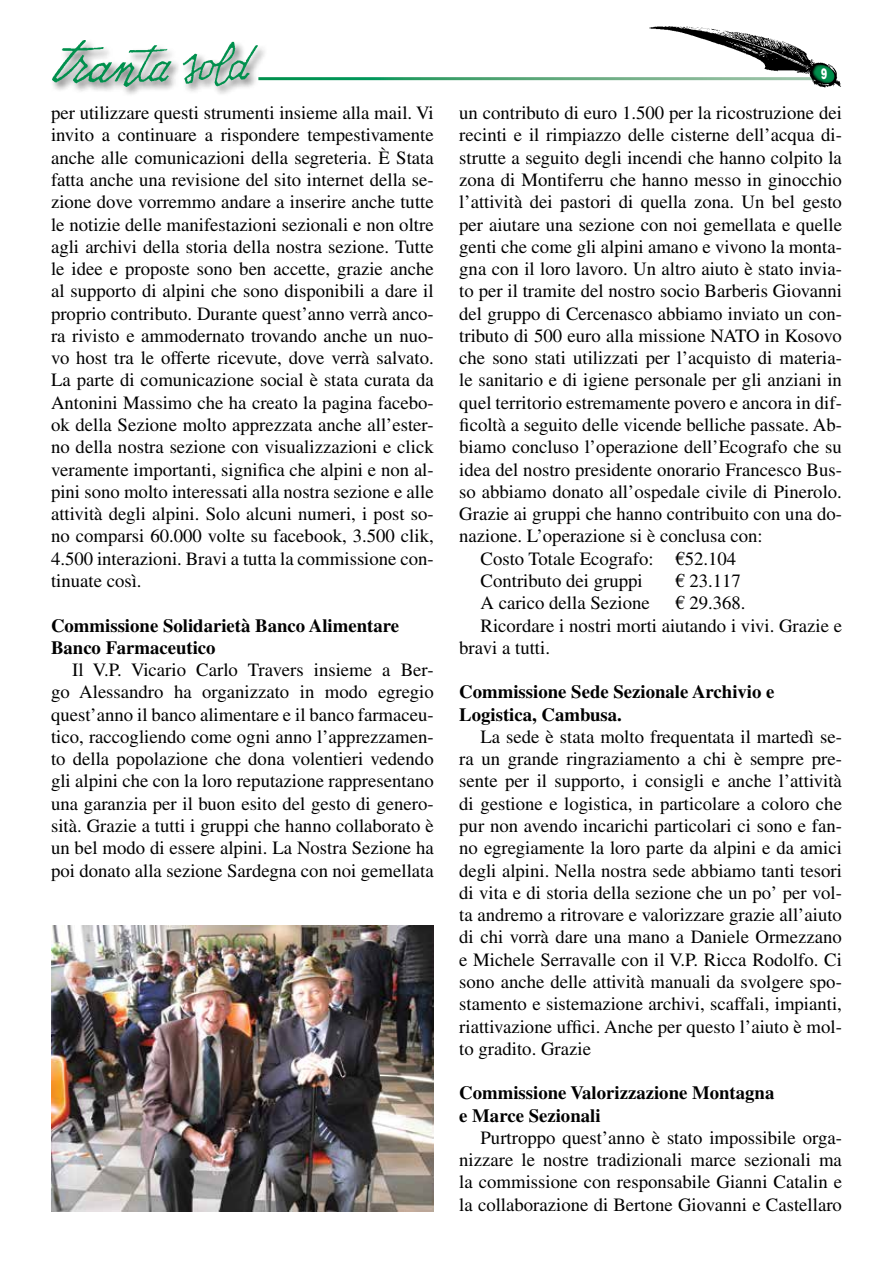
<style>
.page{position:relative;width:893px;height:1263px;background:#fff}
.page>*{position:absolute;margin:0;border:0;box-sizing:border-box;transform-origin:0 0}
.t1{font:18.75px/22.2px "Times LT Std";color:#000;text-align:justify}
.t2{font:700 18.75px/22.2px "Times LT Std";color:#000}
.t3{font:900 15px "Helvetica LT Std";color:#fff;scale:.6 1}
</style>
<div class="page">
<div style="left:50px;top:38px;width:218px;height:59px;background:#000;opacity:.7"></div>
<img style="left:52px;top:41px;width:205px;height:45px">
<hr style="left:258px;top:77px;width:558px;height:3px;background:#fff">
<img style="left:633px;top:26px;width:208px;height:62px">
<svg style="left:810px;top:63px;width:26px;height:22px"></svg>
<img style="left:52px;top:925px;width:382px;height:287px">
<p class="t1" style="left:51px;top:102px;width:384px">per utilizzare questi strumenti insieme alla mail. Vi invito a continuare a rispondere tempestivamente anche alle comunicazioni della segreteria. È Stata fatta anche una revisione del sito internet della se&shy;zione dove vorremmo andare a inserire anche tutte le notizie delle manifestazioni sezionali e non oltre agli archivi della storia della nostra sezione. Tutte le idee e proposte sono ben accette, grazie anche al supporto di alpini che sono disponibili a dare il proprio contributo. Durante quest’anno verrà anco&shy;ra rivisto e ammodernato trovando anche un nuo&shy;vo host tra le offerte ricevute, dove verrà salvato.<br>La parte di comunicazione social è stata curata da Antonini Massimo che ha creato la pagina facebo&shy;ok della Sezione molto apprezzata anche all’ester&shy;no della nostra sezione con visualizzazioni e click veramente importanti, significa che alpini e non al&shy;pini sono molto interessati alla nostra sezione e alle attività degli alpini. Solo alcuni numeri, i post so&shy;no comparsi 60.000 volte su facebook, 3.500 clik, 4.500 interazioni. Bravi a tutta la commissione con&shy;tinuate così.</p>
<p class="t2" style="left:51px;top:614px;width:350px">Commissione Solidarietà Banco Alimentare<br>Banco Farmaceutico</p>
<p class="t1" style="left:51px;top:659px;width:384px;text-indent:21px">Il V.P. Vicario Carlo Travers insieme a Ber&shy;go Alessandro ha organizzato in modo egregio quest’anno il banco alimentare e il banco farmaceu&shy;tico, raccogliendo come ogni anno l’apprezzamen&shy;to della popolazione che dona volentieri vedendo gli alpini che con la loro reputazione rappresentano una garanzia per il buon esito del gesto di genero&shy;sità. Grazie a tutti i gruppi che hanno collaborato è un bel modo di essere alpini. La Nostra Sezione ha poi donato alla sezione Sardegna con noi gemellata</p>
<p class="t3" style="left:821px;top:64px;width:12px">9</p>
<p class="t1" style="left:459px;top:102px;width:384px">un contributo di euro 1.500 per la ricostruzione dei</p>
<p class="t1" style="left:459px;top:124px;width:384px">recinti e il rimpiazzo delle cisterne dell’acqua di-</p>
<p class="t1" style="left:459px;top:146px;width:384px">strutte a seguito degli incendi che hanno colpito la</p>
<p class="t1" style="left:459px;top:168px;width:384px">zona di Montiferru che hanno messo in ginocchio</p>
<p class="t1" style="left:459px;top:191px;width:384px">l’attività dei pastori di quella zona. Un bel gesto</p>
<p class="t1" style="left:459px;top:213px;width:384px">per aiutare una sezione con noi gemellata e quelle</p>
<p class="t1" style="left:459px;top:235px;width:384px">genti che come gli alpini amano e vivono la monta-</p>
<p class="t1" style="left:459px;top:258px;width:384px">gna con il loro lavoro. Un altro aiuto è stato invia-</p>
<p class="t1" style="left:459px;top:280px;width:384px">to per il tramite del nostro socio Barberis Giovanni</p>
<p class="t1" style="left:459px;top:302px;width:384px">del gruppo di Cercenasco abbiamo inviato un con-</p>
<p class="t1" style="left:459px;top:324px;width:384px">tributo di 500 euro alla missione NATO in Kosovo</p>
<p class="t1" style="left:459px;top:347px;width:384px">che sono stati utilizzati per l’acquisto di materia-</p>
<p class="t1" style="left:459px;top:369px;width:384px">le sanitario e di igiene personale per gli anziani in</p>
<p class="t1" style="left:459px;top:391px;width:384px">quel territorio estremamente povero e ancora in dif-</p>
<p class="t1" style="left:459px;top:413px;width:384px">ficoltà a seguito delle vicende belliche passate. Ab-</p>
<p class="t1" style="left:459px;top:436px;width:384px">biamo concluso l’operazione dell’Ecografo che su</p>
<p class="t1" style="left:459px;top:458px;width:384px">idea del nostro presidente onorario Francesco Bus-</p>
<p class="t1" style="left:459px;top:480px;width:384px">so abbiamo donato all’ospedale civile di Pinerolo.</p>
<p class="t1" style="left:459px;top:503px;width:384px">Grazie ai gruppi che hanno contribuito con una do-</p>
<p class="t1" style="left:459px;top:525px;width:305px">nazione. L’operazione si è conclusa con:</p>
<p class="t1" style="left:480px;top:547px;width:257px">Costo Totale Ecografo: €52.104</p>
<p class="t1" style="left:480px;top:569px;width:164px">Contributo dei gruppi</p>
<p class="t1" style="left:675px;top:569px;width:67px">€ 23.117</p>
<p class="t1" style="left:480px;top:592px;width:171px">A carico della Sezione</p>
<p class="t1" style="left:675px;top:592px;width:72px">€ 29.368.</p>
<p class="t1" style="left:480px;top:614px;width:363px">Ricordare i nostri morti aiutando i vivi. Grazie e</p>
<p class="t1" style="left:459px;top:636px;width:92px">bravi a tutti.</p>
<p class="t2" style="left:459px;top:680px;width:317px">Commissione Sede Sezionale Archivio e<br>Logistica, Cambusa.</p>
<p class="t1" style="left:459px;top:725px;width:384px;text-indent:21px">La sede è stata molto frequentata il martedì se&shy;ra un grande ringraziamento a chi è sempre pre&shy;sente per il supporto, i consigli e anche l’attività di gestione e logistica, in particolare a coloro che pur non avendo incarichi particolari ci sono e fan&shy;no egregiamente la loro parte da alpini e da amici degli alpini. Nella nostra sede abbiamo tanti tesori di vita e di storia della sezione che un po’ per vol&shy;ta andremo a ritrovare e valorizzare grazie all’aiuto di chi vorrà dare una mano a Daniele Ormezzano e Michele Serravalle con il V.P. Ricca Rodolfo. Ci sono anche delle attività manuali da svolgere spo&shy;stamento e sistemazione archivi, scaffali, impianti, riattivazione uffici. Anche per questo l’aiuto è mol&shy;to gradito. Grazie</p>
<p class="t2" style="left:459px;top:1081px;width:317px">Commissione Valorizzazione Montagna e Marce Sezionali</p>
<p class="t1" style="left:459px;top:1126px;width:384px;text-indent:21px">Purtroppo quest’anno è stato impossibile orga&shy;nizzare le nostre tradizionali marce sezionali ma la commissione con responsabile Gianni Catalin e la collaborazione di Bertone Giovanni e Castellaro</p>
</div>
